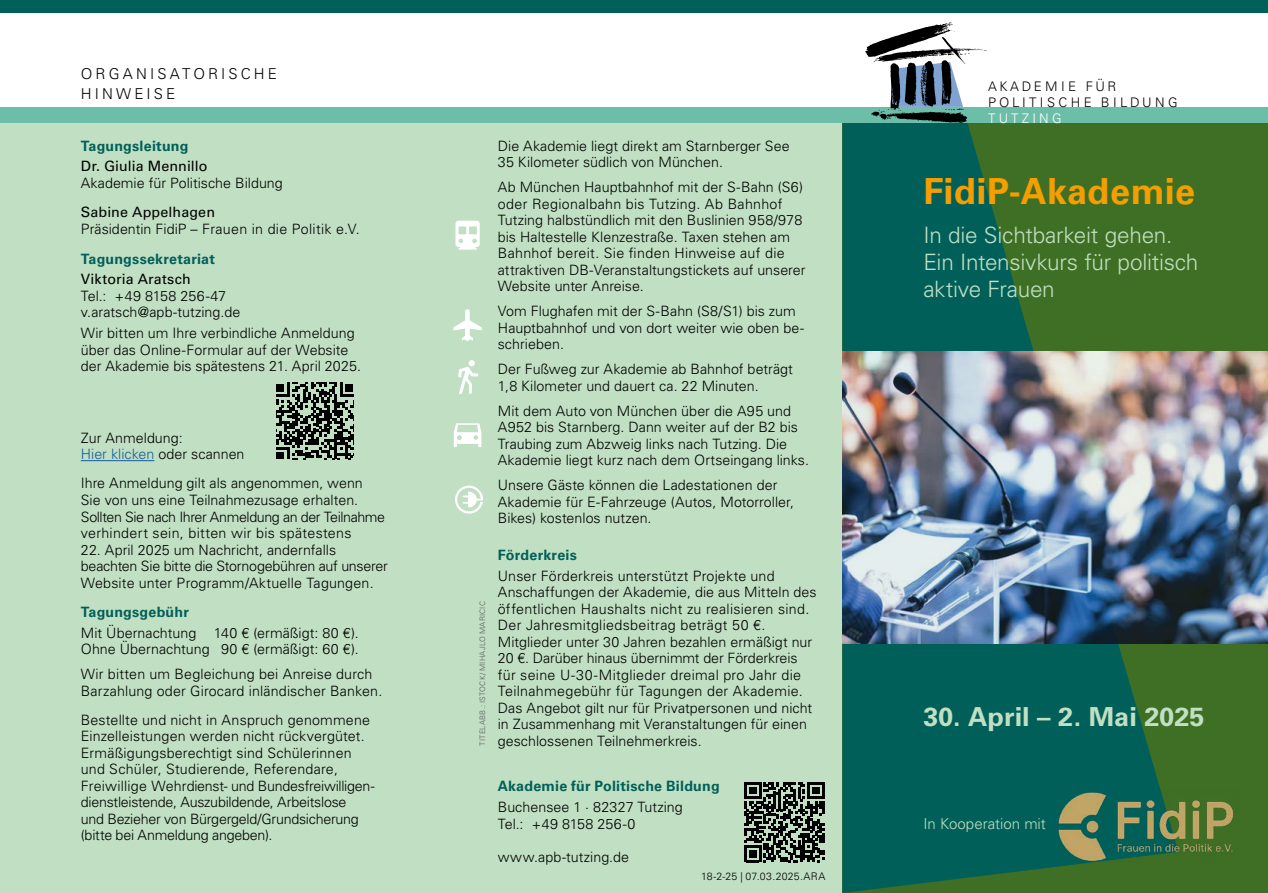
<style>
.page{position:relative;width:1268px;height:893px;background:#fff}
.page>*{position:absolute;margin:0;border:0;box-sizing:border-box;transform-origin:0 0}
.t1{font:700 36px "Univers LT Std";letter-spacing:.01em;color:#f49e00}
.t2{font:700 26.25px "Univers LT Std";color:#c1dfc2}
.t3{font:300 22.5px/27px "Univers LT Std";letter-spacing:-.01em;color:#c1dfc2}
.t4{font:300 15px/20.5px "Univers LT Std";letter-spacing:.205em;color:#000}
.t5{font:300 15px "Univers LT Std";color:#c1dfc2}
.t6{font:300 14.25px/16.5px "Univers LT Std";letter-spacing:.005em;color:#000}
.t7{font:700 14.25px "Univers LT Std";letter-spacing:.015em;color:#006059}
.t8{font:14.25px "Univers LT Std";letter-spacing:.01em;color:#000}
.t9{font:300 13.2px/15.9px "Univers LT Std";letter-spacing:.245em;color:#000}
.t10{font:300 13.2px "Univers LT Std";letter-spacing:.25em;color:#fff}
.t11{font:300 10.5px "Univers LT Std";letter-spacing:.02em;color:#000}
.t12{font:300 7.5px "Univers LT Std";letter-spacing:.03em;color:#58585a}
.s1{color:#165b9a}
</style>
<div class="page">
<div style="left:0;top:0;width:1267px;height:13px;background:#006059"></div>
<div style="left:0;top:107px;width:1267px;height:16px;background:#6dbea9"></div>
<div style="left:0;top:123px;width:842px;height:770px;background:#c1dfc2"></div>
<div style="left:842px;top:123px;width:425px;height:770px;background:#3f6f25"></div>
<svg style="left:842px;top:123px;width:336px;height:770px;fill:#006059"></svg>
<svg style="left:865px;top:22px;width:121px;height:102px"></svg>
<img style="left:842px;top:351px;width:425px;height:292px">
<svg style="left:744px;top:782px;width:80px;height:80px"></svg>
<svg style="left:455px;top:221px;width:24px;height:29px"></svg>
<svg style="left:458px;top:360px;width:20px;height:34px"></svg>
<svg style="left:455px;top:486px;width:28px;height:28px"></svg>
<svg style="left:453px;top:423px;width:28px;height:24px"></svg>
<svg style="left:453px;top:309px;width:29px;height:32px"></svg>
<hr style="left:81px;top:460px;width:73px;height:1px;background:#165b9a">
<svg style="left:276px;top:382px;width:78px;height:77px"></svg>
<img style="left:1053px;top:791px;width:181px;height:72px">
<p class="t4" style="left:81px;top:63px;width:198px">ORGANISATORISCHE<br>HINWEISE</p>
<p class="t7" style="left:81px;top:137px;width:109px">Tagungsleitung</p>
<p class="t8" style="left:81px;top:158px;width:128px">Dr. Giulia Mennillo</p>
<p class="t6" style="left:81px;top:175px;width:203px">Akademie für Politische Bildung</p>
<p class="t8" style="left:81px;top:204px;width:136px">Sabine Appelhagen</p>
<p class="t6" style="left:81px;top:221px;width:280px">Präsidentin FidiP – Frauen in die Politik e.V.</p>
<p class="t7" style="left:81px;top:250px;width:136px">Tagungssekretariat</p>
<p class="t8" style="left:81px;top:271px;width:111px">Viktoria Aratsch</p>
<p class="t6" style="left:81px;top:287px;width:161px">Tel.: +49 8158 256-47 v.aratsch@apb-tutzing.de</p>
<p class="t6" style="left:81px;top:325px;width:282px">Wir bitten um Ihre verbindliche Anmeldung über das Online-Formular auf der Website der Akademie bis spätestens 21. April 2025.</p>
<p class="t6" style="left:81px;top:429px;width:165px">Zur Anmeldung:<br><span class="s1">Hier klicken</span> oder scannen</p>
<p class="t6" style="left:81px;top:475px;width:306px">Ihre Anmeldung gilt als angenommen, wenn Sie von uns eine Teilnahmezusage erhalten.<br>Sollten Sie nach Ihrer Anmeldung an der Teilnahme verhindert sein, bitten wir bis spätestens</p>
<p class="t6" style="left:81px;top:541px;width:308px">22. April 2025 um Nachricht, andernfalls beachten Sie bitte die Stornogebühren auf unserer<br>Website unter Programm/Aktuelle Tagungen.</p>
<p class="t7" style="left:81px;top:603px;width:110px">Tagungsgebühr</p>
<p class="t6" style="left:81px;top:624px;width:279px">Mit Übernachtung 140 € (ermäßigt: 80 €).<br>Ohne Übernachtung 90 € (ermäßigt: 60 €).</p>
<p class="t6" style="left:81px;top:666px;width:303px">Wir bitten um Begleichung bei Anreise durch<br>Barzahlung oder Girocard inländischer Banken.</p>
<p class="t6" style="left:81px;top:711px;width:295px">Bestellte und nicht in Anspruch genommene Einzelleistungen werden nicht rückvergütet.<br>Ermäßigungsberechtigt sind Schülerinnen und Schüler, Studierende, Referendare, Freiwillige Wehrdienst- und Bundesfreiwilligen&shy;dienstleistende, Auszubildende, Arbeitslose<br>und Bezieher von Bürgergeld/Grundsicherung (bitte bei Anmeldung angeben).</p>
<p class="t12" style="left:478px;top:746px;width:146px;rotate:-90deg">TITELABB.: ISTOCK/ MIHAJLO MARICIC</p>
<p class="t6" style="left:497px;top:137px;width:293px">Die Akademie liegt direkt am Starnberger See<br>35 Kilometer südlich von München.</p>
<p class="t6" style="left:497px;top:179px;width:309px">Ab München Hauptbahnhof mit der S-Bahn (S6) oder Regionalbahn bis Tutzing. Ab Bahnhof Tutzing halbstündlich mit den Buslinien 958/978 bis Haltestelle Klenzestraße. Taxen stehen am Bahnhof bereit. Sie finden Hinweise auf die attraktiven DB-Veranstaltungstickets auf unserer Website unter Anreise.</p>
<p class="t6" style="left:497px;top:303px;width:307px">Vom Flughafen mit der S-Bahn (S8/S1) bis zum<br>Hauptbahnhof und von dort weiter wie oben be&shy;schrieben.</p>
<p class="t6" style="left:497px;top:361px;width:297px">Der Fußweg zur Akademie ab Bahnhof beträgt<br>1,8 Kilometer und dauert ca. 22 Minuten.</p>
<p class="t6" style="left:497px;top:402px;width:313px">Mit dem Auto von München über die A95 und A952 bis Starnberg. Dann weiter auf der B2 bis Traubing zum Abzweig links nach Tutzing. Die Akademie liegt kurz nach dem Ortseingang links.</p>
<p class="t6" style="left:497px;top:477px;width:298px">Unsere Gäste können die Ladestationen der<br>Akademie für E-Fahrzeuge (Autos, Motorroller,<br>Bikes) kostenlos nutzen.</p>
<p class="t7" style="left:497px;top:546px;width:81px">Förderkreis</p>
<p class="t6" style="left:497px;top:567px;width:320px">Unser Förderkreis unterstützt Projekte und Anschaffungen der Akademie, die aus Mitteln des öffentlichen Haushalts nicht zu realisieren sind.<br>Der Jahresmitgliedsbeitrag beträgt 50 €.<br>Mitglieder unter 30 Jahren bezahlen ermäßigt nur 20 €. Darüber hinaus übernimmt der Förderkreis für seine U-30-Mitglieder dreimal pro Jahr die Teilnahmegebühr für Tagungen der Akademie.<br>Das Angebot gilt nur für Privatpersonen und nicht in Zusammenhang mit Veranstaltungen für einen</p>
<p class="t6" style="left:497px;top:732px;width:205px">geschlossenen Teilnehmerkreis.</p>
<p class="t7" style="left:497px;top:778px;width:223px">Akademie für Politische Bildung</p>
<p class="t6" style="left:497px;top:799px;width:186px">Buchensee 1 · 82327 Tutzing<br>Tel.: +49 8158 256-0</p>
<p class="t6" style="left:497px;top:849px;width:133px">www.apb-tutzing.de</p>
<p class="t11" style="left:701px;top:870px;width:126px">18-2-25 | 07.03.2025.ARA</p>
<p class="t9" style="left:987px;top:79px;width:191px">AKADEMIE FÜR<br>POLITISCHE BILDUNG</p>
<p class="t10" style="left:987px;top:110px;width:75px">TUTZING</p>
<h1 class="t1" style="left:923px;top:169px;width:273px">FidiP-Akademie</h1>
<h3 class="t3" style="left:923px;top:222px;width:276px">In die Sichtbarkeit gehen.<br>Ein Intensivkurs für politisch aktive Frauen</h3>
<h2 class="t2" style="left:923px;top:701px;width:283px">30. April – 2. Mai 2025</h2>
<p class="t5" style="left:923px;top:815px;width:124px">In Kooperation mit</p>
</div>
